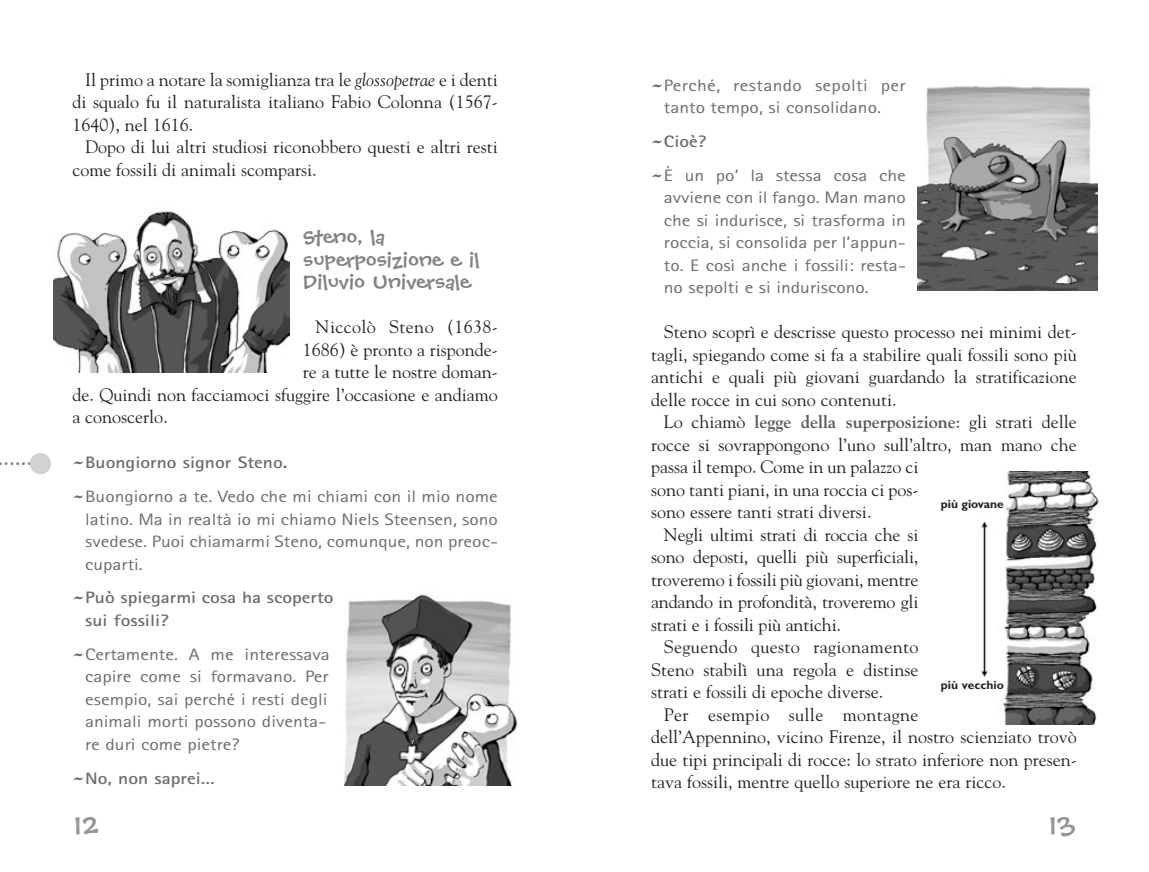
<style>
.page{position:relative;width:1149px;height:872px;background:#fff}
.page>*{position:absolute;margin:0;border:0;box-sizing:border-box;transform-origin:0 0}
.t1{font:25.5px "FM Black Cherry Moon BT Alt";color:#939598}
.t2{font:19.5px/22.5px "FM Black Cherry Moon BT Alt";color:#808285}
.t3{font:18px/22.5px "Goudy";color:#231f20;text-align:justify}
.t4{font:18px "Goudy";letter-spacing:.02em;color:#231f20}
.t5{font:700 18px "Goudy";color:#57585a}
.t6{font:16.65px/22.5px "Rotis Sans Serif";color:#6c6d70;scale:1.18 1}
.t7{font:700 16.65px/22.5px "Rotis Sans Serif";color:#6c6d70;scale:1.18 1}
.t8{font:700 12px "Gill Sans";letter-spacing:-.005em;color:#231f20}
.s1{font-style:italic}
.s2{font-family:"Black Rose";font-weight:400;font-size:19.5px}
.s3{font-family:"Black Rose";font-size:19.5px}
.s4{font-weight:400;color:#231f20}
</style>
<div class="page">
<svg style="left:0;top:462px;width:30px;height:3px"></svg>
<div style="left:30px;top:453px;width:21px;height:21px;background:#d1d2d4;border-radius:50%"></div>
<img style="left:53px;top:211px;width:236px;height:161px">
<img style="left:344px;top:594px;width:173px;height:191px">
<img style="left:981px;top:471px;width:118px;height:253px">
<img style="left:917px;top:86px;width:180px;height:205px">
<p class="t3" style="left:72px;top:68px;width:427px;text-indent:13px">Il primo a notare la somiglianza tra le <span class="s1">glossopetrae</span> e i denti di squalo fu il naturalista italiano Fabio Colonna (1567- 1640), nel 1616.</p>
<p class="t3" style="left:72px;top:135px;width:427px;text-indent:13px">Dopo di lui altri studiosi riconobbero questi e altri resti come fossili di animali scomparsi.</p>
<p class="t2" style="left:303px;top:226px;width:178px">Steno, la superposizione e il<br>Diluvio Universale</p>
<p class="t4" style="left:315px;top:316px;width:184px">Niccolò Steno (1638-</p>
<p class="t3" style="left:303px;top:338px;width:196px">1686) è pronto a risponde-</p>
<p class="t3" style="left:303px;top:360px;width:196px">re a tutte le nostre doman-</p>
<p class="t3" style="left:72px;top:383px;width:427px">de. Quindi non facciamoci sfuggire l’occasione e andiamo</p>
<p class="t3" style="left:72px;top:405px;width:97px">a conoscerlo.</p>
<p class="t7" style="left:72px;top:451px;width:184px"><span class="s2">-</span> Buongiorno signor Steno.</p>
<p class="t6" style="left:85px;top:485px;width:351px;text-align:justify;text-indent:-13px"><span class="s3">-</span> Buongiorno a te. Vedo che mi chiami con il mio nome latino. Ma in realtà io mi chiamo Niels Steensen, sono svedese. Puoi chiamarmi Steno, comunque, non preoc&shy;cuparti.</p>
<p class="t7" style="left:85px;top:586px;width:212px;text-indent:-13px"><span class="s2">-</span> Può spiegarmi cosa ha scoperto sui fossili?</p>
<p class="t6" style="left:85px;top:642px;width:209px;text-indent:-13px"><span class="s3">-</span> Certamente. A me interessava capire come si formavano. Per esempio, sai perché i resti degli animali morti possono diventa&shy;re duri come pietre?</p>
<p class="t7" style="left:72px;top:766px;width:122px"><span class="s2">-</span>No, non saprei…</p>
<p class="t6" style="left:663px;top:73px;width:206px;text-indent:-13px"><span class="s3">-</span> Perché, restando sepolti per tanto tempo, si consolidano.</p>
<p class="t7" style="left:651px;top:130px;width:48px"><span class="s2">-</span> Cioè?</p>
<p class="t6" style="left:663px;top:163px;width:206px;text-align:justify;text-indent:-13px"><span class="s3">-</span> È un po’ la stessa cosa che avviene con il fango. Man mano che si indurisce, si trasforma in roccia, si consolida per l’appun&shy;to. E così anche i fossili: resta&shy;no sepolti e si induriscono.</p>
<p class="t3" style="left:651px;top:320px;width:427px;text-indent:13px">Steno scoprì e descrisse questo processo nei minimi det&shy;tagli, spiegando come si fa a stabilire quali fossili sono più antichi e quali più giovani guardando la stratificazione delle rocce in cui sono contenuti.</p>
<p class="t5" style="left:663px;top:411px;width:414px"><span class="s4">Lo chiamò</span> legge della superposizione<span class="s4">: gli strati delle</span></p>
<p class="t3" style="left:651px;top:432px;width:427px">rocce si sovrappongono l’uno sull’altro, man mano che</p>
<p class="t3" style="left:651px;top:455px;width:269px">passa il tempo. Come in un palazzo ci</p>
<p class="t3" style="left:651px;top:477px;width:269px">sono tanti piani, in una roccia ci pos-</p>
<p class="t3" style="left:651px;top:500px;width:222px">sono essere tanti strati diversi.</p>
<p class="t3" style="left:663px;top:522px;width:256px">Negli ultimi strati di roccia che si</p>
<p class="t3" style="left:651px;top:545px;width:269px">sono deposti, quelli più superficiali,</p>
<p class="t3" style="left:651px;top:567px;width:269px">troveremo i fossili più giovani, mentre</p>
<p class="t3" style="left:651px;top:590px;width:269px">andando in profondità, troveremo gli</p>
<p class="t3" style="left:651px;top:612px;width:191px">strati e i fossili più antichi.</p>
<p class="t4" style="left:663px;top:636px;width:256px">Seguendo questo ragionamento</p>
<p class="t3" style="left:651px;top:657px;width:269px">Steno stabilì una regola e distinse</p>
<p class="t3" style="left:651px;top:680px;width:234px">strati e fossili di epoche diverse.</p>
<p class="t4" style="left:663px;top:703px;width:256px">Per esempio sulle montagne</p>
<p class="t3" style="left:651px;top:725px;width:427px">dell’Appennino, vicino Firenze, il nostro scienziato trovò</p>
<p class="t3" style="left:651px;top:747px;width:427px">due tipi principali di rocce: lo strato inferiore non presen-</p>
<p class="t3" style="left:651px;top:770px;width:356px">tava fossili, mentre quello superiore ne era ricco.</p>
<p class="t8" style="left:940px;top:497px;width:64px">più giovane</p>
<p class="t8" style="left:940px;top:677px;width:64px">più vecchio</p>
<h1 class="t1" style="left:74px;top:808px;width:26px">12</h1>
<h1 class="t1" style="left:1048px;top:808px;width:28px">13</h1>
</div>
